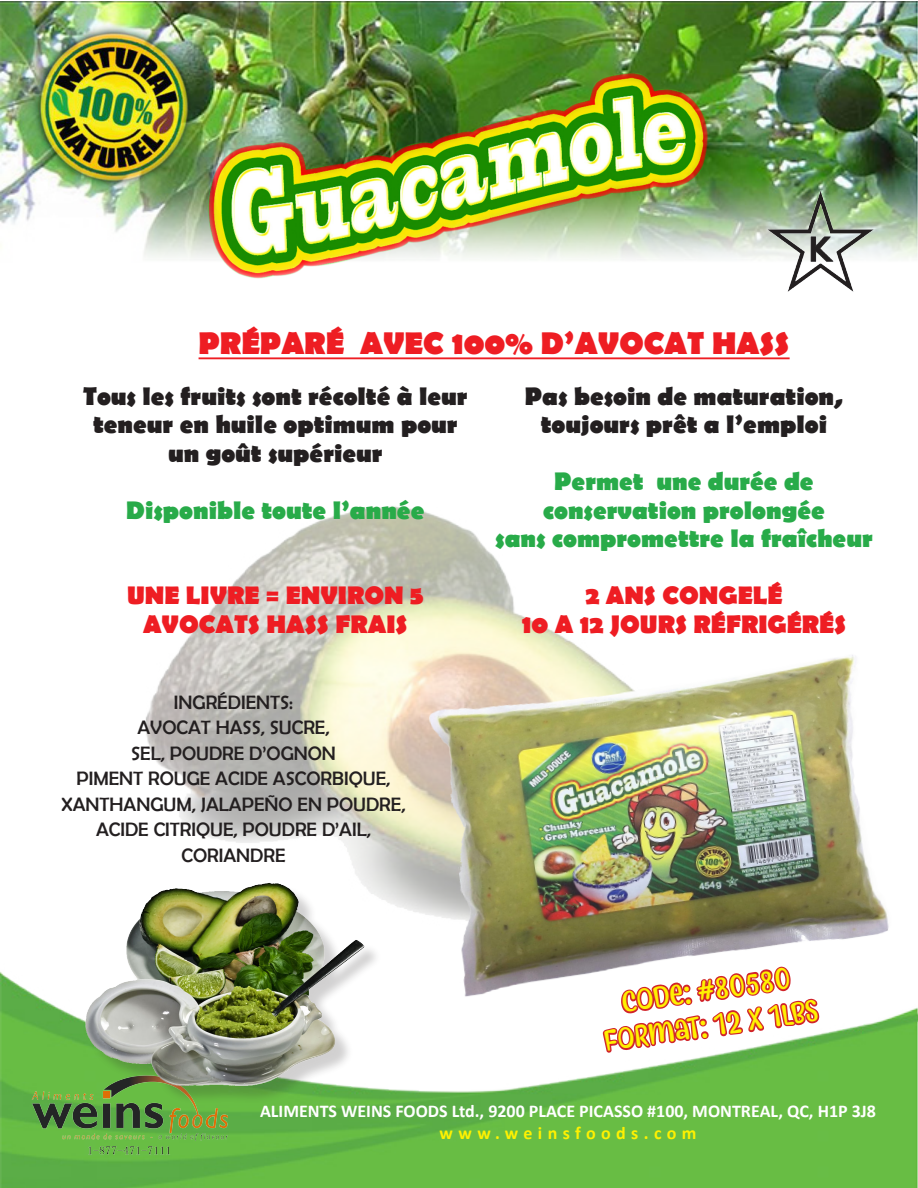
<style>
.page{position:relative;width:918px;height:1188px;background:#fff}
.page>*{position:absolute;margin:0;border:0;box-sizing:border-box;transform-origin:0 0}
.t1{font:700 31.5px "Berlin Sans FB";color:#ee1d23}
.t2{font:30px "Myfrida";color:#fff101}
.t3{font:700 25.5px/28.5px "Berlin Sans FB";color:#231f20;text-align:center}
.t4{font:700 25.5px/28.5px "Berlin Sans FB";color:#28ab49;text-align:center}
.t5{font:700 25.5px/28.5px "Berlin Sans FB";color:#ee1d23;text-align:center}
.t6{font:19.5px "Berlin Sans FB";color:#231f20}
.t7{font:700 18px "Calibri";color:#fff}
.t8{font:700 18px "Calibri";letter-spacing:.3em;color:#fff101}
</style>
<div class="page">
<img style="left:0;top:1px;width:918px;height:1187px">
<svg style="left:600px;top:1033px;width:221px;height:63px"></svg>
<img style="left:24px;top:1069px;width:211px;height:87px">
<img style="left:418px;top:630px;width:493px;height:403px">
<img style="left:14px;top:11px;width:206px;height:208px">
<img style="left:189px;top:54px;width:532px;height:244px">
<hr style="left:199px;top:357px;width:591px;height:2px;background:#ee1d23">
<div style="left:88px;top:886px;width:294px;height:244px;background:#231f20;opacity:.21"></div>
<img style="left:43px;top:874px;width:336px;height:240px">
<img style="left:749px;top:184px;width:133px;height:127px">
<p class="t1" style="left:199px;top:326px;width:593px">PRÉPARÉ AVEC 100% D’AVOCAT HASS</p>
<p class="t3" style="left:83px;top:383px;width:386px">Tous les fruits sont récolté à leur teneur en huile optimum pour un goût supérieur</p>
<p class="t4" style="left:126px;top:497px;width:300px">Disponible toute l’année</p>
<p class="t5" style="left:127px;top:583px;width:298px">UNE LIVRE = ENVIRON 5<br>AVOCATS HASS FRAIS</p>
<p class="t6" style="left:174px;top:691px;width:121px">INGRÉDIENTS:</p>
<p class="t6" style="left:137px;top:717px;width:194px">AVOCAT HASS, SUCRE,</p>
<p class="t6" style="left:131px;top:742px;width:206px">SEL, POUDRE D’OGNON</p>
<p class="t6" style="left:77px;top:768px;width:315px">PIMENT ROUGE ACIDE ASCORBIQUE,</p>
<p class="t6" style="left:62px;top:793px;width:346px">XANTHANGUM, JALAPEÑO EN POUDRE,</p>
<p class="t6" style="left:96px;top:819px;width:277px">ACIDE CITRIQUE, POUDRE D’AIL,</p>
<p class="t6" style="left:182px;top:844px;width:106px">CORIANDRE</p>
<p class="t3" style="left:525px;top:383px;width:320px">Pas besoin de maturation,</p>
<p class="t3" style="left:541px;top:412px;width:288px">toujours prêt a l’emploi</p>
<p class="t4" style="left:495px;top:469px;width:379px">Permet une durée de conservation prolongée<br>sans compromettre la fraîcheur</p>
<p class="t5" style="left:522px;top:583px;width:326px">2 ANS CONGELÉ<br>10 A 12 JOURS RÉFRIGÉRÉS</p>
<p class="t2" style="left:619px;top:984px;width:172px;rotate:-8deg">Code: #80580</p>
<p class="t2" style="left:602px;top:1023px;width:218px;rotate:-8deg">Format: 12 x 1lbs</p>
<p class="t7" style="left:260px;top:1098px;width:617px">ALIMENTS WEINS FOODS Ltd., 9200 PLACE PICASSO #100, MONTREAL, QC, H1P 3J8</p>
<p class="t8" style="left:440px;top:1120px;width:259px">www.weinsfoods.com</p>
</div>
